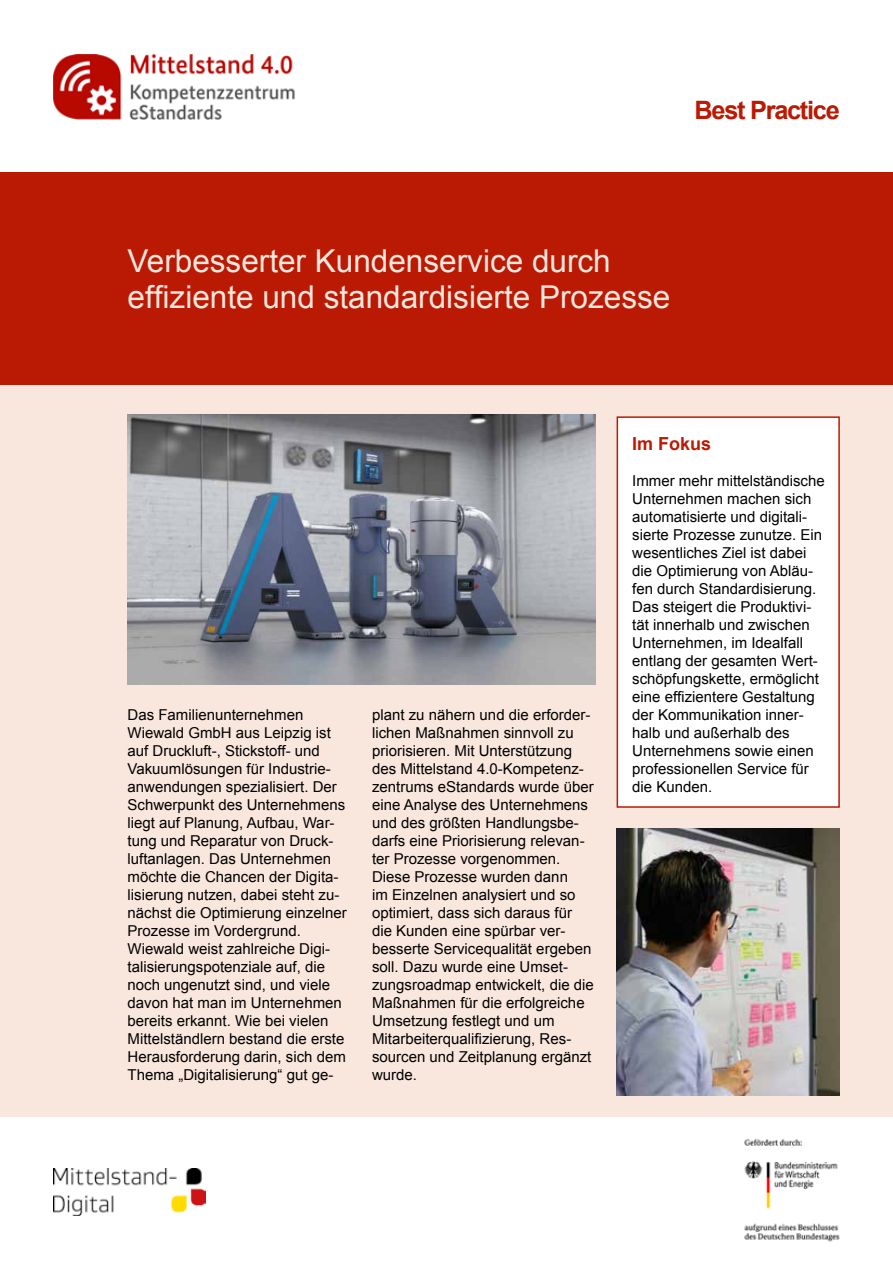
<style>
.page{position:relative;width:893px;height:1263px;background:#fff}
.page>*{position:absolute;margin:0;border:0;box-sizing:border-box;transform-origin:0 0}
.t1{font:31.5px/36px "Arial";color:#f9e7dd}
.t2{font:700 25.35px "Arial";letter-spacing:-.05em;color:#ba1a03}
.t3{font:700 18px "Arial";color:#ba1a03}
.t4{font:15px/18px "Arial";color:#000}
</style>
<div class="page">
<div style="left:0;top:172px;width:893px;height:213px;background:#ba1a03"></div>
<div style="left:0;top:385px;width:893px;height:731px;background:#f9e7dd"></div>
<img style="left:54px;top:54px;width:241px;height:65px">
<img style="left:53px;top:1168px;width:153px;height:47px">
<img style="left:744px;top:1139px;width:96px;height:103px">
<div style="left:617px;top:416px;width:223px;height:392px;background:#fff;border:2px solid #ba1a03"></div>
<img style="left:128px;top:414px;width:467px;height:270px">
<img style="left:617px;top:828px;width:223px;height:267px">
<h2 class="t2" style="left:694px;top:93px;width:147px">Best Practice</h2>
<h1 class="t1" style="left:128px;top:243px;width:544px">Verbesserter Kundenservice durch effiziente und standardisierte Prozesse</h1>
<p class="t4" style="left:128px;top:706px;width:221px">Das Familienunternehmen<br>Wiewald GmbH aus Leipzig ist auf Druckluft-, Stickstoff- und<br>Vakuumlösungen für Industrie&shy;anwendungen spezialisiert. Der<br>Schwerpunkt des Unternehmens liegt auf Planung, Aufbau, War&shy;tung und Reparatur von Druck&shy;luftanlagen. Das Unternehmen möchte die Chancen der Digita&shy;lisierung nutzen, dabei steht zu&shy;nächst die Optimierung einzelner<br>Prozesse im Vordergrund.<br>Wiewald weist zahlreiche Digi&shy;talisierungspotenziale auf, die noch ungenutzt sind, und viele davon hat man im Unternehmen bereits erkannt. Wie bei vielen<br>Mittelständlern bestand die erste<br>Herausforderung darin, sich dem<br>Thema „Digitalisierung“ gut ge-</p>
<p class="t4" style="left:372px;top:706px;width:223px">plant zu nähern und die erforder&shy;lichen Maßnahmen sinnvoll zu priorisieren. Mit Unterstützung des Mittelstand 4.0-Kompetenz&shy;zentrums eStandards wurde über eine Analyse des Unternehmens und des größten Handlungsbe&shy;darfs eine Priorisierung relevan&shy;ter Prozesse vorgenommen.<br>Diese Prozesse wurden dann<br>im Einzelnen analysiert und so optimiert, dass sich daraus für die Kunden eine spürbar ver&shy;besserte Servicequalität ergeben soll. Dazu wurde eine Umset&shy;zungsroadmap entwickelt, die die<br>Maßnahmen für die erfolgreiche<br>Umsetzung festlegt und um<br>Mitarbeiterqualifizierung, Res&shy;sourcen und Zeitplanung ergänzt wurde.</p>
<p class="t3" style="left:632px;top:432px;width:81px">Im Fokus</p>
<p class="t4" style="left:632px;top:472px;width:194px">Immer mehr mittelständische<br>Unternehmen machen sich automatisierte und digitali&shy;sierte Prozesse zunutze. Ein wesentliches Ziel ist dabei die Optimierung von Abläu&shy;fen durch Standardisierung.<br>Das steigert die Produktivi&shy;tät innerhalb und zwischen<br>Unternehmen, im Idealfall entlang der gesamten Wert&shy;schöpfungskette, ermöglicht eine effizientere Gestaltung der Kommunikation inner&shy;halb und außerhalb des<br>Unternehmens sowie einen professionellen Service für die Kunden.</p>
</div>
